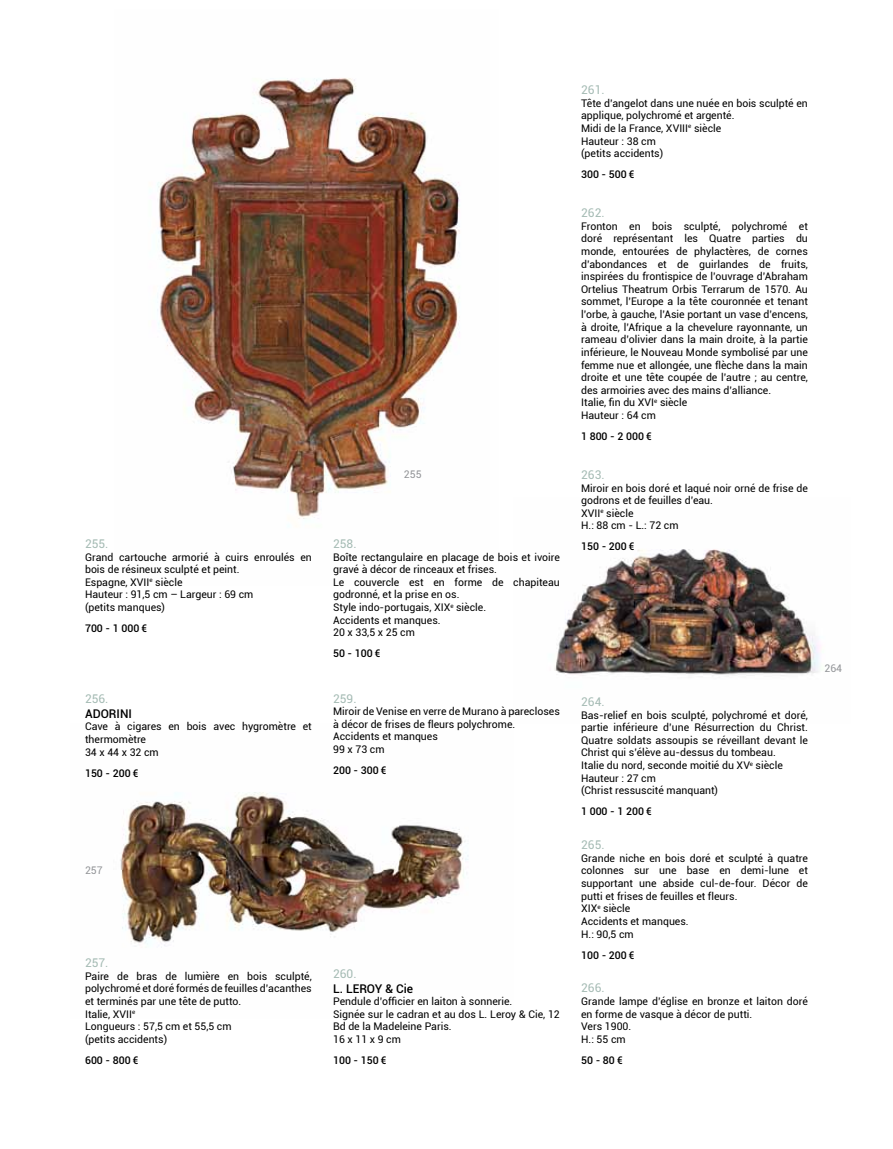
<style>
.page{position:relative;width:893px;height:1149px;background:#fff}
.page>*{position:absolute;margin:0;border:0;box-sizing:border-box;transform-origin:0 0}
.t1{font:12px "Roboto";color:#a5bbb4}
.t2{font:500 12px "Roboto";color:#000}
.t3{font:10.5px/12.6px "Roboto";color:#000}
.t4{font:500 10.5px "Roboto";color:#000}
.t5{font:10.5px "Roboto";color:#939598}
</style>
<div class="page">
<img style="left:120px;top:792px;width:349px;height:155px">
<img style="left:157px;top:78px;width:303px;height:449px">
<img style="left:554px;top:549px;width:267px;height:127px">
<p class="t5" style="left:404px;top:466px;width:19px">255</p>
<p class="t1" style="left:85px;top:535px;width:25px">255.</p>
<p class="t3" style="left:85px;top:550px;width:228px">Grand cartouche armorié à cuirs enroulés en bois de résineux sculpté et peint.<br>Espagne, XVII<sup>e</sup> siècle<br>Hauteur : 91,5 cm – Largeur : 69 cm<br>(petits manques)</p>
<p class="t4" style="left:85px;top:620px;width:64px">700 - 1 000 €</p>
<p class="t1" style="left:85px;top:689px;width:25px">256.</p>
<p class="t2" style="left:85px;top:704px;width:48px">ADORINI</p>
<p class="t3" style="left:85px;top:719px;width:228px">Cave à cigares en bois avec hygromètre et thermomètre<br>34 x 44 x 32 cm</p>
<p class="t4" style="left:85px;top:765px;width:55px">150 - 200 €</p>
<p class="t1" style="left:333px;top:535px;width:25px">258.</p>
<p class="t3" style="left:333px;top:550px;width:228px">Boîte rectangulaire en placage de bois et ivoire gravé à décor de rinceaux et frises.<br>Le couvercle est en forme de chapiteau godronné, et la prise en os.<br>Style indo-portugais, XIX<sup>e</sup> siècle.<br>Accidents et manques.<br>20 x 33,5 x 25 cm</p>
<p class="t4" style="left:333px;top:646px;width:49px">50 - 100 €</p>
<p class="t1" style="left:333px;top:689px;width:25px">259.</p>
<p class="t3" style="left:333px;top:704px;width:228px">Miroir de Venise en verre de Murano à parecloses à décor de frises de fleurs polychrome.<br>Accidents et manques<br>99 x 73 cm</p>
<p class="t4" style="left:333px;top:762px;width:55px">200 - 300 €</p>
<p class="t5" style="left:85px;top:862px;width:19px">257</p>
<p class="t1" style="left:85px;top:954px;width:25px">257.</p>
<p class="t3" style="left:85px;top:969px;width:228px">Paire de bras de lumière en bois sculpté, polychromé et doré formés de feuilles d’acanthes et terminés par une tête de putto.<br>Italie, XVII<sup>e<br></sup>Longueurs : 57,5 cm et 55,5 cm<br>(petits accidents)</p>
<p class="t4" style="left:85px;top:1052px;width:55px">600 - 800 €</p>
<p class="t1" style="left:333px;top:964px;width:25px">260.</p>
<p class="t2" style="left:333px;top:979px;width:22px">L. LEROY</p>
<p class="t2" style="left:386px;top:979px;width:29px">&amp; CIE</p>
<p class="t3" style="left:333px;top:994px;width:228px">Pendule d’officier en laiton à sonnerie.<br>Signée sur le cadran et au dos L. Leroy &amp; Cie, 12<br>Bd de la Madeleine Paris.<br>16 x 11 x 9 cm</p>
<p class="t4" style="left:333px;top:1052px;width:55px">100 - 150 €</p>
<p class="t1" style="left:581px;top:81px;width:25px">261.</p>
<p class="t3" style="left:581px;top:96px;width:228px">Tête d’angelot dans une nuée en bois sculpté en applique, polychromé et argenté.<br>Midi de la France, XVIII<sup>e</sup> siècle<br>Hauteur : 38 cm<br>(petits accidents)</p>
<p class="t4" style="left:581px;top:167px;width:55px">300 - 500 €</p>
<p class="t1" style="left:581px;top:204px;width:25px">262.</p>
<p class="t3" style="left:581px;top:219px;width:228px">Fronton en bois sculpté, polychromé et doré représentant les Quatre parties du monde, entourées de phylactères, de cornes d’abondances et de guirlandes de fruits, inspirées du frontispice de l’ouvrage d’Abraham Ortelius Theatrum Orbis Terrarum de 1570. Au sommet, l’Europe a la tête couronnée et tenant l’orbe, à gauche, l’Asie portant un vase d’encens, à droite, l’Afrique a la chevelure rayonnante, un rameau d’olivier dans la main droite, à la partie inférieure, le Nouveau Monde symbolisé par une femme nue et allongée, une flèche dans la main droite et une tête coupée de l’autre ; au centre, des armoiries avec des mains d’alliance.<br>Italie, fin du XVI<sup>e</sup> siècle<br>Hauteur : 64 cm</p>
<p class="t4" style="left:581px;top:428px;width:72px">1 800 - 2 000 €</p>
<p class="t1" style="left:581px;top:466px;width:25px">263.</p>
<p class="t3" style="left:581px;top:481px;width:228px">Miroir en bois doré et laqué noir orné de frise de godrons et de feuilles d’eau.<br>XVII<sup>e</sup> siècle<br>H.: 88 cm - L.: 72 cm</p>
<p class="t4" style="left:581px;top:539px;width:55px">150 - 200 €</p>
<p class="t1" style="left:581px;top:693px;width:25px">264.</p>
<p class="t3" style="left:581px;top:708px;width:228px">Bas-relief en bois sculpté, polychromé et doré, partie inférieure d’une Résurrection du Christ.<br>Quatre soldats assoupis se réveillant devant le Christ qui s’élève au-dessus du tombeau.<br>Italie du nord, seconde moitié du XV<sup>e</sup> siècle Hauteur : 27 cm<br>(Christ ressuscité manquant)</p>
<p class="t4" style="left:581px;top:804px;width:72px">1 000 - 1 200 €</p>
<p class="t1" style="left:581px;top:836px;width:25px">265.</p>
<p class="t3" style="left:581px;top:851px;width:228px">Grande niche en bois doré et sculpté à quatre colonnes sur une base en demi-lune et supportant une abside cul-de-four. Décor de putti et frises de feuilles et fleurs.<br>XIX<sup>e</sup> siècle<br>Accidents et manques.<br>H.: 90,5 cm</p>
<p class="t4" style="left:581px;top:947px;width:55px">100 - 200 €</p>
<p class="t1" style="left:581px;top:979px;width:25px">266.</p>
<p class="t3" style="left:581px;top:994px;width:228px">Grande lampe d’église en bronze et laiton doré en forme de vasque à décor de putti.<br>Vers 1900.<br>H.: 55 cm</p>
<p class="t4" style="left:581px;top:1052px;width:43px">50 - 80 €</p>
<p class="t5" style="left:824px;top:660px;width:19px">264</p>
</div>
